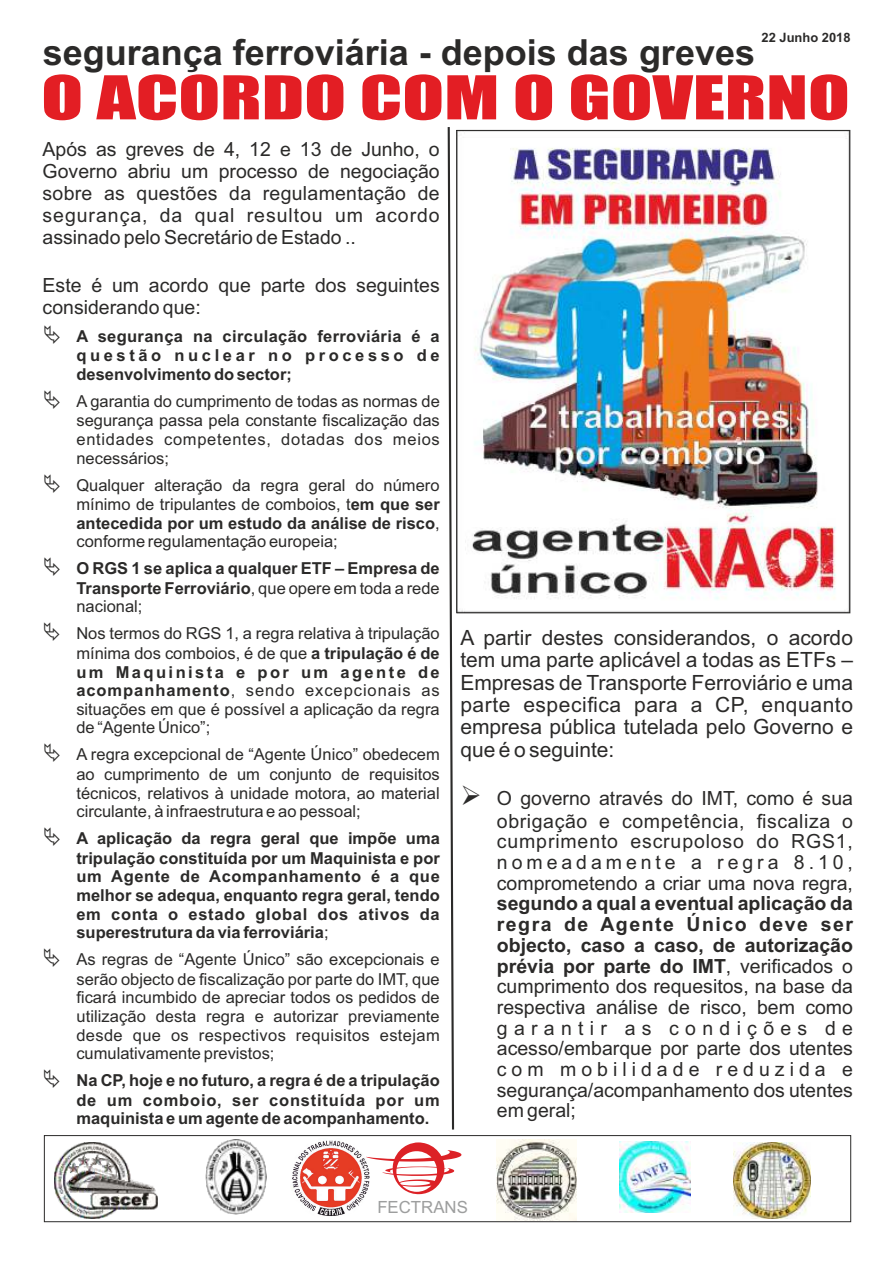
<style>
.page{position:relative;width:893px;height:1263px;background:#fff}
.page>*{position:absolute;margin:0;border:0;box-sizing:border-box;transform-origin:0 0}
.t1{font:55.8px "Impact";color:#e31e24;scale:1.38 1}
.t2{font:700 36px "Arial";color:#2b2a29}
.t3{font:21px/22.4px "Arial";color:#2b2a29;text-align:justify}
.t4{font:19.5px/20.7px "Arial";color:#2b2a29;text-align:justify}
.t5{font:16.8px "Arial";color:#9d9e9e}
.t6{font:16.5px/18.8px "Arial";color:#2b2a29;text-align:justify}
.t7{font:700 16.5px/19px "Arial";color:#2b2a29;text-align:justify}
.t8{font:700 12.9px "Arial";color:#2b2a29}
.s1{font-weight:700}
.s2{font-weight:400}
</style>
<div class="page">
<div style="left:44px;top:1135px;width:807px;height:87px;border:1px solid #2b2a29"></div>
<img style="left:291px;top:1138px;width:79px;height:80px;border-radius:50%">
<svg style="left:366px;top:1142px;width:95px;height:52px"></svg>
<img style="left:206px;top:1140px;width:61px;height:75px">
<img style="left:496px;top:1140px;width:81px;height:80px">
<img style="left:734px;top:1143px;width:76px;height:76px">
<img style="left:55px;top:1143px;width:103px;height:75px">
<img style="left:619px;top:1142px;width:71px;height:71px">
<svg style="left:447px;top:127px;width:8px;height:1003px"></svg>
<img style="left:458px;top:138px;width:389px;height:473px">
<p class="t8" style="left:761px;top:33px;width:91px">22 Junho 2018</p>
<h2 class="t2" style="left:43px;top:39px;width:714px">segurança ferroviária - depois das greves</h2>
<h1 class="t1" style="left:41px;top:75px;width:587px">O ACORDO COM O GOVERNO</h1>
<p class="t4" style="left:43px;top:140px;width:399px;line-height:22px">Após as greves de 4, 12 e 13 de Junho, o Governo abriu um processo de negociação sobre as questões da regulamentação de segurança, da qual resultou um acordo assinado pelo Secretário de Estado ..</p>
<p class="t4" style="left:43px;top:276px;width:399px;line-height:22px">Este é um acordo que parte dos seguintes considerando que:</p>
<p class="t7" style="left:76px;top:328px;width:365px">A segurança na circulação ferroviária é a questão nuclear no processo de desenvolvimento do sector;</p>
<p class="t6" style="left:76px;top:393px;width:365px">A garantia do cumprimento de todas as normas de segurança passa pela constante fiscalização das entidades competentes, dotadas dos meios necessários;</p>
<p class="t6" style="left:76px;top:477px;width:365px">Qualquer alteração da regra geral do número mínimo de tripulantes de comboios, t<span class="s1">em que ser antecedida por um estudo da análise de risco</span>, conforme regulamentação europeia;</p>
<p class="t7" style="left:76px;top:560px;width:365px">O RGS 1 se aplica a qualquer ETF – Empresa de Transporte Ferroviário<span class="s2">, que opere em toda a rede nacional;</span></p>
<p class="t6" style="left:76px;top:626px;width:365px">Nos termos do RGS 1, a regra relativa à tripulação mínima dos comboios, é de que <span class="s1">a tripulação é de um Maquinista e por um agente de acompanhamento</span>, sendo excepcionais as situações em que é possível a aplicação da regra de “Agente Único”;</p>
<p class="t6" style="left:76px;top:747px;width:365px">A regra excepcional de “Agente Único” obedecem ao cumprimento de um conjunto de requisitos técnicos, relativos à unidade motora, ao material circulante, à infraestrutura e ao pessoal;</p>
<p class="t7" style="left:76px;top:830px;width:365px">A aplicação da regra geral que impõe uma tripulação constituída por um Maquinista e por um Agente de Acompanhamento é a que melhor se adequa, enquanto regra geral, tendo em conta o estado global dos ativos da superestrutura da via ferroviária<span class="s2">;</span></p>
<p class="t6" style="left:76px;top:951px;width:365px">As regras de “Agente Único” são excepcionais e serão objecto de fiscalização por parte do IMT, que ficará incumbido de apreciar todos os pedidos de utilização desta regra e autorizar previamente desde que os respectivos requisitos estejam cumulativamente previstos;</p>
<p class="t7" style="left:76px;top:1072px;width:365px">Na CP, hoje e no futuro, a regra é de a tripulação de um comboio, ser constituída por um maquinista e um agente de acompanhamento.</p>
<p class="t3" style="left:460px;top:628px;width:394px">A partir destes considerandos, o acordo tem uma parte aplicável a todas as ETFs – Empresas de Transporte Ferroviário e uma parte especifica para a CP, enquanto empresa pública tutelada pelo Governo e que é o seguinte:</p>
<p class="t4" style="left:497px;top:790px;width:358px;text-indent:-36px">➢ O governo através do IMT, como é sua obrigação e competência, fiscaliza o cumprimento escrupoloso do RGS1, nomeadamente a regra 8.10, comprometendo a criar uma nova regra,</p>
<p class="t4" style="left:497px;top:895px;width:358px"><span class="s1">segundo a qual a eventual aplicação da regra de Agente Único deve ser objecto, caso a caso, de autorização prévia por parte do IMT</span>, verificados o cumprimento dos requesitos, na base da respectiva análise de risco, bem como garantir as condições de acesso/embarque por parte dos utentes com mobilidade reduzida e segurança/acompanhamento dos utentes em geral;</p>
<p class="t5" style="left:377px;top:1201px;width:92px">FECTRANS</p>
</div>
